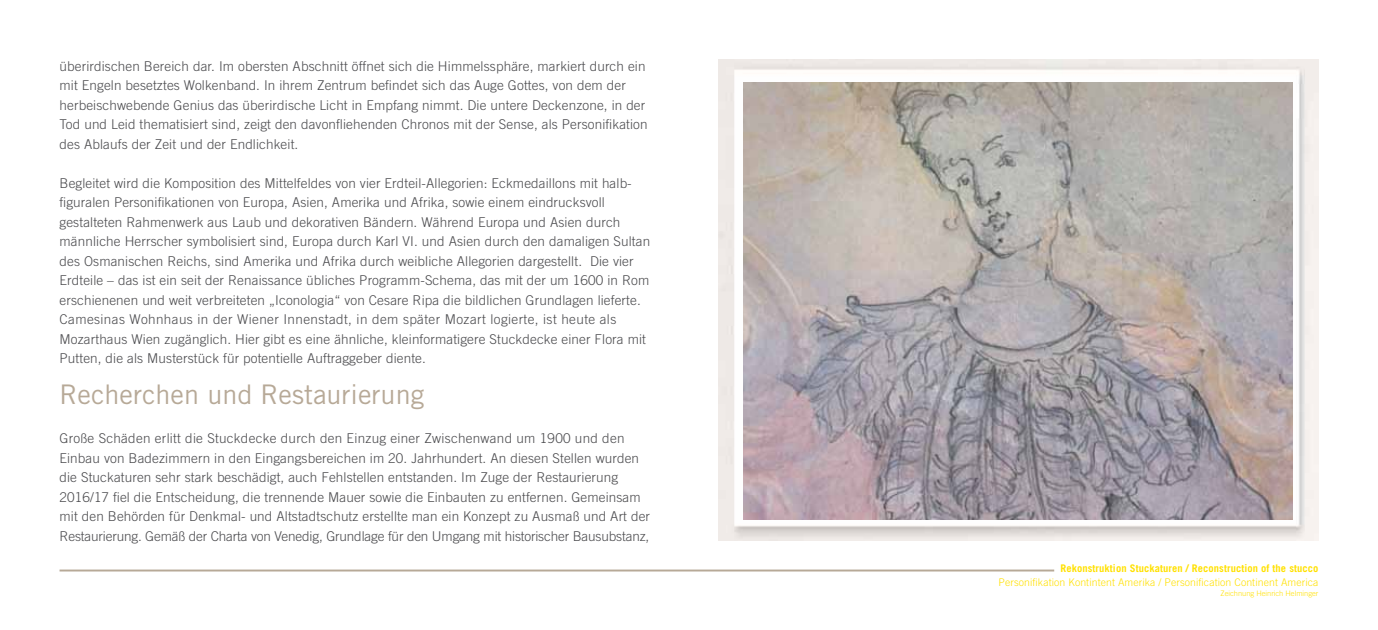
<style>
.page{position:relative;width:1378px;height:630px;background:#fff}
.page>*{position:absolute;margin:0;border:0;box-sizing:border-box;transform-origin:0 0}
.t1{font:27px "Trade Gothic LT";color:#b7a997}
.t2{font:300 13.5px/19.5px "Trade Gothic LT";letter-spacing:.01em;color:#4a4a4d}
.t3{font:300 10.5px "Trade Gothic LT";letter-spacing:.01em;color:#ffe100}
.t4{font:700 10.5px "Trade Gothic LT";letter-spacing:.01em;color:#ffe100}
.t5{font:300 7.5px "Trade Gothic LT";color:#ffe100}
</style>
<div class="page">
<hr style="left:60px;top:569px;width:994px;height:2px;background:#b7a997">
<img style="left:719px;top:60px;width:599px;height:480px">
<img style="left:743px;top:82px;width:549px;height:437px">
<p class="t2" style="left:60px;top:56px;width:589px">überirdischen Bereich dar. Im obersten Abschnitt öffnet sich die Himmelssphäre, markiert durch ein mit Engeln besetztes Wolkenband. In ihrem Zentrum befindet sich das Auge Gottes, von dem der herbeischwebende Genius das überirdische Licht in Empfang nimmt. Die untere Deckenzone, in der Tod und Leid thematisiert sind, zeigt den davonfliehenden Chronos mit der Sense, als Personifikation des Ablaufs der Zeit und der Endlichkeit.</p>
<p class="t2" style="left:60px;top:173px;width:592px">Begleitet wird die Komposition des Mittelfeldes von vier Erdteil-Allegorien: Eckmedaillons mit halb&shy;figuralen Personifikationen von Europa, Asien, Amerika und Afrika, sowie einem eindrucksvoll gestalteten Rahmenwerk aus Laub und dekorativen Bändern. Während Europa und Asien durch männliche Herrscher symbolisiert sind, Europa durch Karl VI. und Asien durch den damaligen Sultan des Osmanischen Reichs, sind Amerika und Afrika durch weibliche Allegorien dargestellt. Die vier Erdteile – das ist ein seit der Renaissance übliches Programm-Schema, das mit der um 1600 in Rom erschienenen und weit verbreiteten „Iconologia“ von Cesare Ripa die bildlichen Grundlagen lieferte.<br>Camesinas Wohnhaus in der Wiener Innenstadt, in dem später Mozart logierte, ist heute als Mozarthaus Wien zugänglich. Hier gibt es eine ähnliche, kleinformatigere Stuckdecke einer Flora mit Putten, die als Musterstück für potentielle Auftraggeber diente.</p>
<h1 class="t1" style="left:60px;top:378px;width:366px">Recherchen und Restaurierung</h1>
<p class="t2" style="left:60px;top:428px;width:592px">Große Schäden erlitt die Stuckdecke durch den Einzug einer Zwischenwand um 1900 und den Einbau von Badezimmern in den Eingangsbereichen im 20. Jahrhundert. An diesen Stellen wurden die Stuckaturen sehr stark beschädigt, auch Fehlstellen entstanden. Im Zuge der Restaurierung 2016/17 fiel die Entscheidung, die trennende Mauer sowie die Einbauten zu entfernen. Gemeinsam mit den Behörden für Denkmal- und Altstadtschutz erstellte man ein Konzept zu Ausmaß und Art der Restaurierung. Gemäß der Charta von Venedig, Grundlage für den Umgang mit historischer Bausubstanz,</p>
<p class="t4" style="left:1060px;top:561px;width:259px">Rekonstruktion Stuckaturen / Reconstruction of the stucco</p>
<p class="t3" style="left:998px;top:575px;width:321px">Personifikation Kontintent Amerika / Personification Continent America</p>
<p class="t5" style="left:1220px;top:588px;width:99px">Zeichnung Heinrich Helminger</p>
</div>
